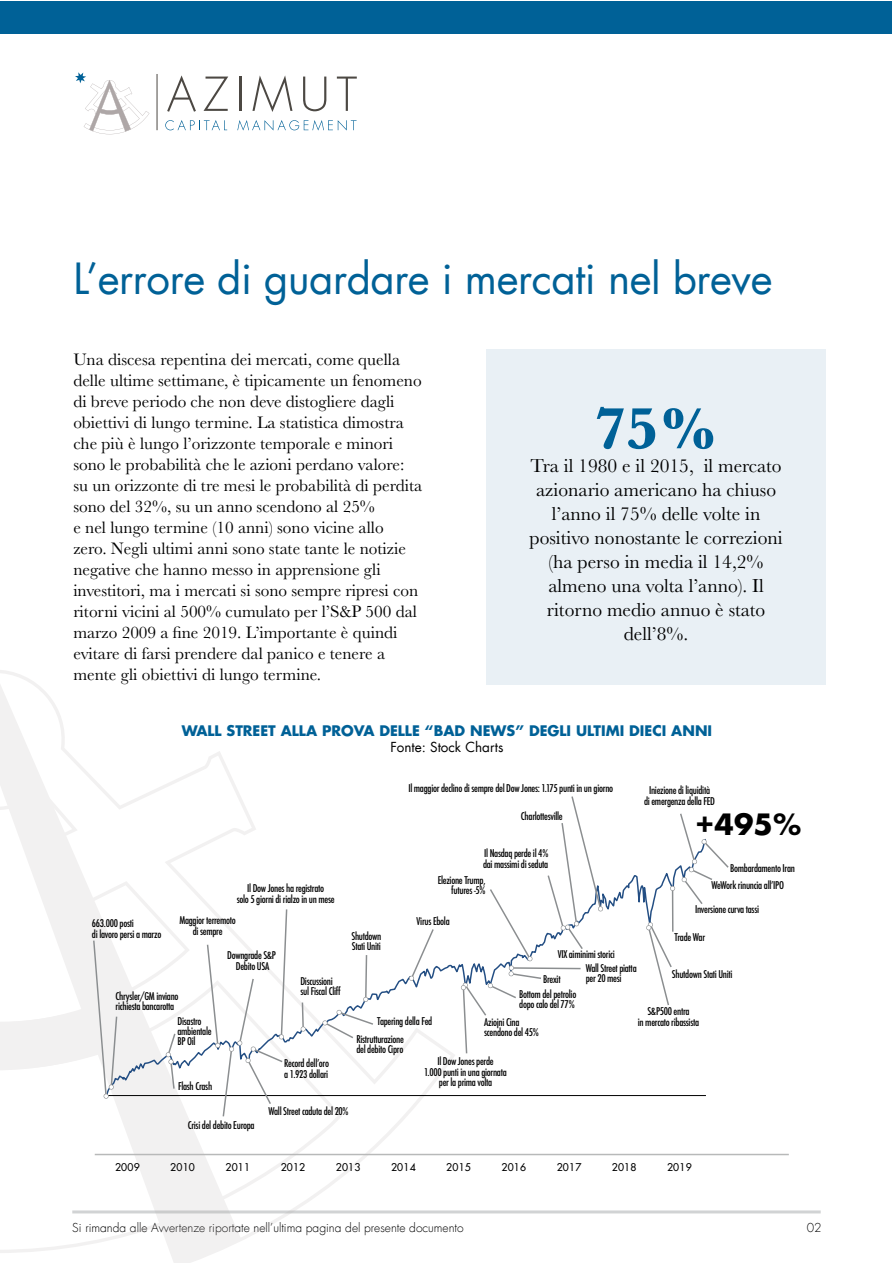
<style>
.page{position:relative;width:893px;height:1263px;background:#fff}
.page>*{position:absolute;margin:0;border:0;box-sizing:border-box;transform-origin:0 0}
.t1{font:700 60px "Baskerville";color:#006197}
.t2{font:42px "Futura LT";letter-spacing:-.01em;color:#006197}
.t3{font:700 28.5px "Futura";color:#000}
.t4{font:19.5px/24px "Baskerville";color:#000;text-align:center}
.t5{font:17.25px/21px "Baskerville";color:#000}
.t6{font:700 14.25px "Futura LT";color:#006197}
.t7{font:13.5px "Futura LT";color:#000}
.t8{font:300 12px "Futura LT";color:#000}
.t9{font:500 condensed 10.35px/10.4px "Futura";letter-spacing:-.03em;color:#000}
.t10{font:10.35px "Futura LT";letter-spacing:.02em;color:#000}
</style>
<div class="page">
<hr style="left:72px;top:1210px;width:749px;height:3px;background:#d1d3d4">
<div style="left:1px;top:1px;width:891px;height:32px;background:#006197"></div>
<svg style="left:0;top:670px;width:455px;height:570px"></svg>
<svg style="left:0;top:671px;width:242px;height:592px"></svg>
<svg style="left:167px;top:75px;width:29px;height:37px"></svg>
<svg style="left:204px;top:77px;width:24px;height:34px"></svg>
<hr style="left:239px;top:77px;width:3px;height:34px;background:#4c4843">
<svg style="left:252px;top:75px;width:40px;height:37px"></svg>
<svg style="left:303px;top:77px;width:23px;height:34px"></svg>
<svg style="left:337px;top:77px;width:20px;height:34px"></svg>
<svg style="left:75px;top:72px;width:74px;height:62px"></svg>
<svg style="left:165px;top:120px;width:62px;height:10px"></svg>
<svg style="left:237px;top:120px;width:120px;height:11px"></svg>
<hr style="left:157px;top:74px;width:1px;height:56px;background:#4c4843">
<div style="left:486px;top:349px;width:340px;height:336px;background:#e9f0f5"></div>
<hr style="left:95px;top:1154px;width:694px;height:1px;background:#b8b9b9">
<svg style="left:105px;top:838px;width:601px;height:259px"></svg>
<hr style="left:672px;top:888px;width:1px;height:44px;background:#8b8e90">
<svg style="left:322px;top:1009px;width:53px;height:31px"></svg>
<svg style="left:646px;top:922px;width:27px;height:85px"></svg>
<svg style="left:670px;top:813px;width:59px;height:93px"></svg>
<svg style="left:461px;top:796px;width:142px;height:259px"></svg>
<svg style="left:409px;top:927px;width:26px;height:54px"></svg>
<svg style="left:363px;top:953px;width:5px;height:49px"></svg>
<svg style="left:301px;top:1001px;width:5px;height:30px"></svg>
<svg style="left:165px;top:1032px;width:12px;height:58px"></svg>
<svg style="left:92px;top:939px;width:26px;height:160px"></svg>
<svg style="left:206px;top:908px;width:82px;height:210px"></svg>
<h2 class="t2" style="left:73px;top:252px;width:701px">L’errore di guardare i mercati nel breve</h2>
<p class="t5" style="left:73px;top:349px;width:350px">Una discesa repentina dei mercati, come quella delle ultime settimane, è tipicamente un fenomeno di breve periodo che non deve distogliere dagli obiettivi di lungo termine. La statistica dimostra che più è lungo l’orizzonte temporale e minori sono le probabilità che le azioni perdano valore: su un orizzonte di tre mesi le probabilità di perdita sono del 32%, su un anno scendono al 25%<br>e nel lungo termine (10 anni) sono vicine allo<br>zero. Negli ultimi anni sono state tante le notizie negative che hanno messo in apprensione gli investitori, ma i mercati si sono sempre ripresi con ritorni vicini al 500% cumulato per l’S&amp;P 500 dal marzo 2009 a fine 2019. L’importante è quindi evitare di farsi prendere dal panico e tenere a mente gli obiettivi di lungo termine.</p>
<h1 class="t1" style="left:594px;top:387px;width:126px">75%</h1>
<h3 class="t4" style="left:529px;top:478px;width:255px">azionario americano ha chiuso l’anno il 75% delle volte in positivo nonostante le correzioni (ha perso in media il 14,2% almeno una volta l’anno). Il ritorno medio annuo è stato dell’8%.</h3>
<h3 class="t4" style="left:531px;top:454px;width:253px">Tra il 1980 e il 2015, il mercato</h3>
<h3 class="t6" style="left:182px;top:721px;width:532px">WALL STREET ALLA PROVA DELLE “BAD NEWS” DEGLI ULTIMI DIECI ANNI</h3>
<h3 class="t7" style="left:390px;top:739px;width:115px">Fonte: Stock Charts</h3>
<p class="t9" style="left:408px;top:783px;width:206px">Il maggior declino di sempre del Dow Jones: 1.175 punti in un giorno</p>
<p class="t9" style="left:644px;top:785px;width:73px;text-align:center">Iniezione di liquidità<br>di emergenza della FED</p>
<p class="t9" style="left:521px;top:811px;width:43px">Charlottesville</p>
<h3 class="t3" style="left:695px;top:804px;width:108px">+495%</h3>
<p class="t9" style="left:483px;top:848px;width:67px">Il Nasdaq perde il 4% dai massimi di seduta</p>
<p class="t9" style="left:711px;top:860px;width:85px;line-height:16.4px;text-indent:19px">Bombardamento Iran<br>WeWork rinuncia allʼIPO</p>
<p class="t9" style="left:695px;top:904px;width:65px">Inversione curva tassi</p>
<p class="t9" style="left:675px;top:932px;width:32px">Trade War</p>
<p class="t9" style="left:672px;top:969px;width:62px">Shutdown Stati Uniti</p>
<p class="t9" style="left:638px;top:1006px;width:63px;text-align:center">S&amp;P500 entra<br>in mercato ribassista</p>
<p class="t9" style="left:438px;top:875px;width:49px;text-align:right">Elezione Trump, futures -5%</p>
<p class="t9" style="left:237px;top:883px;width:99px;text-align:center">Il Dow Jones ha registrato<br>solo 5 giorni di rialzo in un mese</p>
<p class="t9" style="left:179px;top:915px;width:58px;text-align:center">Maggior terremoto di sempre</p>
<p class="t9" style="left:227px;top:950px;width:50px;text-align:center">Downgrade S&amp;P<br>Debito USA</p>
<p class="t9" style="left:417px;top:916px;width:35px">Virus Ebola</p>
<p class="t9" style="left:92px;top:918px;width:71px">663.000 posti<br>di lavoro persi a marzo</p>
<p class="t9" style="left:351px;top:931px;width:32px">Shutdown<br>Stati Uniti</p>
<p class="t9" style="left:586px;top:947px;width:53px;line-height:14px;text-indent:-28px">VIX aiminimi storici<br>Wall Street piatta</p>
<p class="t9" style="left:300px;top:976px;width:34px">Discussioni</p>
<p class="t9" style="left:543px;top:974px;width:19px">Brexit</p>
<p class="t9" style="left:586px;top:973px;width:37px">per 20 mesi</p>
<p class="t9" style="left:300px;top:986px;width:42px">sul Fiscal Cliff</p>
<p class="t9" style="left:519px;top:989px;width:59px">Bottom del petrolio dopo calo del 77%</p>
<p class="t9" style="left:116px;top:991px;width:64px">Chrysler/GM inviano richiesta bancarotta</p>
<p class="t9" style="left:377px;top:1016px;width:57px">Tapering della Fed</p>
<p class="t9" style="left:177px;top:1016px;width:36px">Disastro ambientale<br>BP Oil</p>
<p class="t9" style="left:484px;top:1017px;width:56px">Aziojni Cina scendono del 45%</p>
<p class="t9" style="left:356px;top:1034px;width:49px">Ristrutturazione del debito Cipro</p>
<p class="t9" style="left:424px;top:1056px;width:84px;text-align:center">Il Dow Jones perde<br>1.000 punti in una giornata per la prima volta</p>
<p class="t9" style="left:284px;top:1058px;width:46px">Record dellʼoro a 1.923 dollari</p>
<p class="t9" style="left:178px;top:1081px;width:36px">Flash Crash</p>
<p class="t9" style="left:188px;top:1120px;width:68px">Crisi del debito Europa</p>
<p class="t9" style="left:268px;top:1106px;width:82px">Wall Street caduta del 20%</p>
<p class="t10" style="left:115px;top:1160px;width:26px">2009</p>
<p class="t10" style="left:170px;top:1160px;width:26px">2010</p>
<p class="t10" style="left:225px;top:1160px;width:26px">2011</p>
<p class="t10" style="left:281px;top:1160px;width:26px">2012</p>
<p class="t10" style="left:336px;top:1160px;width:26px">2013</p>
<p class="t10" style="left:391px;top:1160px;width:26px">2014</p>
<p class="t10" style="left:446px;top:1160px;width:26px">2015</p>
<p class="t10" style="left:501px;top:1160px;width:26px">2016</p>
<p class="t10" style="left:557px;top:1160px;width:26px">2017</p>
<p class="t10" style="left:612px;top:1160px;width:26px">2018</p>
<p class="t10" style="left:667px;top:1160px;width:26px">2019</p>
<p class="t8" style="left:72px;top:1220px;width:393px">Si rimanda alle Avvertenze riportate nell’ultima pagina del presente documento</p>
<p class="t8" style="left:807px;top:1220px;width:16px">02</p>
</div>
